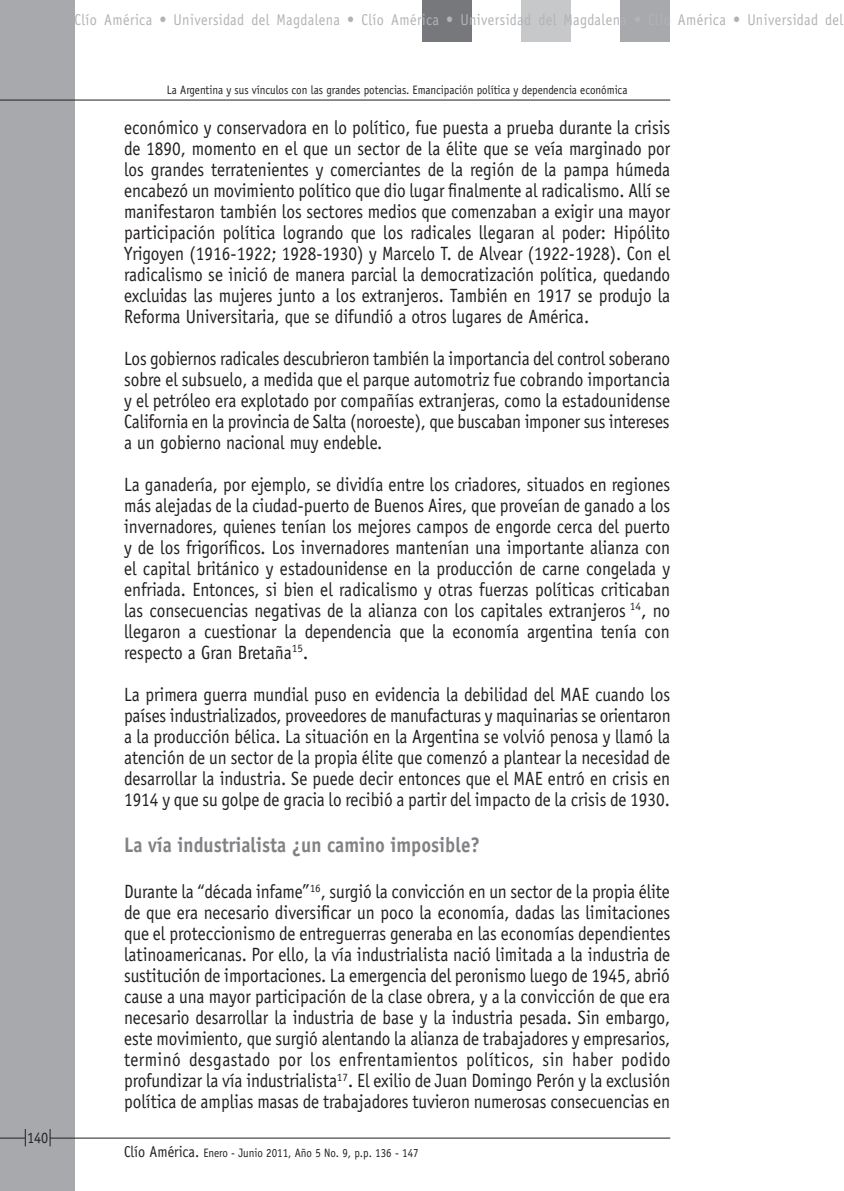
<style>
.page{position:relative;width:844px;height:1191px;background:#fff}
.page>*{position:absolute;margin:0;border:0;box-sizing:border-box;transform-origin:0 0}
.t1{font:700 21px "Officina Sans";color:#808285;scale:.9 1}
.t2{font:19.25px/21px "Officina Sans";color:#231f20;text-align:justify;scale:.9 1}
.t3{font:15.75px "Officina Sans";letter-spacing:.03em;color:#b2b3b7;scale:.9 1}
.t4{font:15.75px "Officina Sans";color:#231f20;scale:.9 1}
.t5{font:12.25px "Officina Sans";color:#231f20;scale:.9 1}
.s1{font-size:15.75px}
</style>
<div class="page">
<div style="left:0;top:0;width:74px;height:1191px;background:#a8a9ad"></div>
<hr style="left:50px;top:1137px;width:620px;height:1px;background:#231f20">
<div style="left:422px;top:0;width:49px;height:41px;background:#76787b"></div>
<div style="left:620px;top:0;width:50px;height:41px;background:#a8a9ad"></div>
<div style="left:521px;top:0;width:49px;height:41px;background:#c7c8ca"></div>
<svg style="left:50px;top:1129px;width:1px;height:17px"></svg>
<svg style="left:0;top:1129px;width:26px;height:17px"></svg>
<hr style="left:0;top:100px;width:670px;height:1px;background:#231f20">
<p class="t4" style="left:27px;top:1128px;width:25px">140</p>
<p class="t3" style="left:74px;top:11px;width:855px">Clío América • Universidad del Magdalena • Clío América • Universidad del Magdalena • Clío América • Universidad del</p>
<p class="t5" style="left:167px;top:82px;width:513px">La Argentina y sus vínculos con las grandes potencias. Emancipación política y dependencia económica</p>
<p class="t2" style="left:124px;top:117px;width:608px">económico y conservadora en lo político, fue puesta a prueba durante la crisis de 1890, momento en el que un sector de la élite que se veía marginado por los grandes terratenientes y comerciantes de la región de la pampa húmeda encabezó un movimiento político que dio lugar finalmente al radicalismo. Allí se manifestaron también los sectores medios que comenzaban a exigir una mayor participación política logrando que los radicales llegaran al poder: Hipólito Yrigoyen (1916-1922; 1928-1930) y Marcelo T. de Alvear (1922-1928). Con el radicalismo se inició de manera parcial la democratización política, quedando excluidas las mujeres junto a los extranjeros. También en 1917 se produjo la Reforma Universitaria, que se difundió a otros lugares de América.</p>
<p class="t2" style="left:124px;top:348px;width:608px">Los gobiernos radicales descubrieron también la importancia del control soberano sobre el subsuelo, a medida que el parque automotriz fue cobrando importancia y el petróleo era explotado por compañías extranjeras, como la estadounidense California en la provincia de Salta (noroeste), que buscaban imponer sus intereses a un gobierno nacional muy endeble.</p>
<p class="t2" style="left:124px;top:474px;width:608px">La ganadería, por ejemplo, se dividía entre los criadores, situados en regiones más alejadas de la ciudad-puerto de Buenos Aires, que proveían de ganado a los invernadores, quienes tenían los mejores campos de engorde cerca del puerto y de los frigoríficos. Los invernadores mantenían una importante alianza con el capital británico y estadounidense en la producción de carne congelada y enfriada. Entonces, si bien el radicalismo y otras fuerzas políticas criticaban las consecuencias negativas de la alianza con los capitales extranjeros <sup>14</sup>, no llegaron a cuestionar la dependencia que la economía argentina tenía con respecto a Gran Bretaña<sup>15</sup>.</p>
<p class="t2" style="left:124px;top:684px;width:608px">La primera guerra mundial puso en evidencia la debilidad del MAE cuando los países industrializados, proveedores de manufacturas y maquinarias se orientaron a la producción bélica. La situación en la Argentina se volvió penosa y llamó la atención de un sector de la propia élite que comenzó a plantear la necesidad de desarrollar la industria. Se puede decir entonces que el MAE entró en crisis en 1914 y que su golpe de gracia lo recibió a partir del impacto de la crisis de 1930.</p>
<p class="t1" style="left:124px;top:831px;width:397px">La vía industrialista ¿un camino imposible?</p>
<p class="t2" style="left:124px;top:881px;width:608px">Durante la “década infame”<sup>16</sup>, surgió la convicción en un sector de la propia élite de que era necesario diversificar un poco la economía, dadas las limitaciones que el proteccionismo de entreguerras generaba en las economías dependientes latinoamericanas. Por ello, la vía industrialista nació limitada a la industria de sustitución de importaciones. La emergencia del peronismo luego de 1945, abrió cause a una mayor participación de la clase obrera, y a la convicción de que era necesario desarrollar la industria de base y la industria pesada. Sin embargo, este movimiento, que surgió alentando la alianza de trabajadores y empresarios, terminó desgastado por los enfrentamientos políticos, sin haber podido profundizar la vía industrialista<sup>17</sup>. El exilio de Juan Domingo Perón y la exclusión política de amplias masas de trabajadores tuvieron numerosas consecuencias en</p>
<p class="t5" style="left:124px;top:1145px;width:329px"><span class="s1">Clío América.</span> Enero - Junio 2011, Año 5 No. 9, p.p. 136 - 147</p>
</div>
